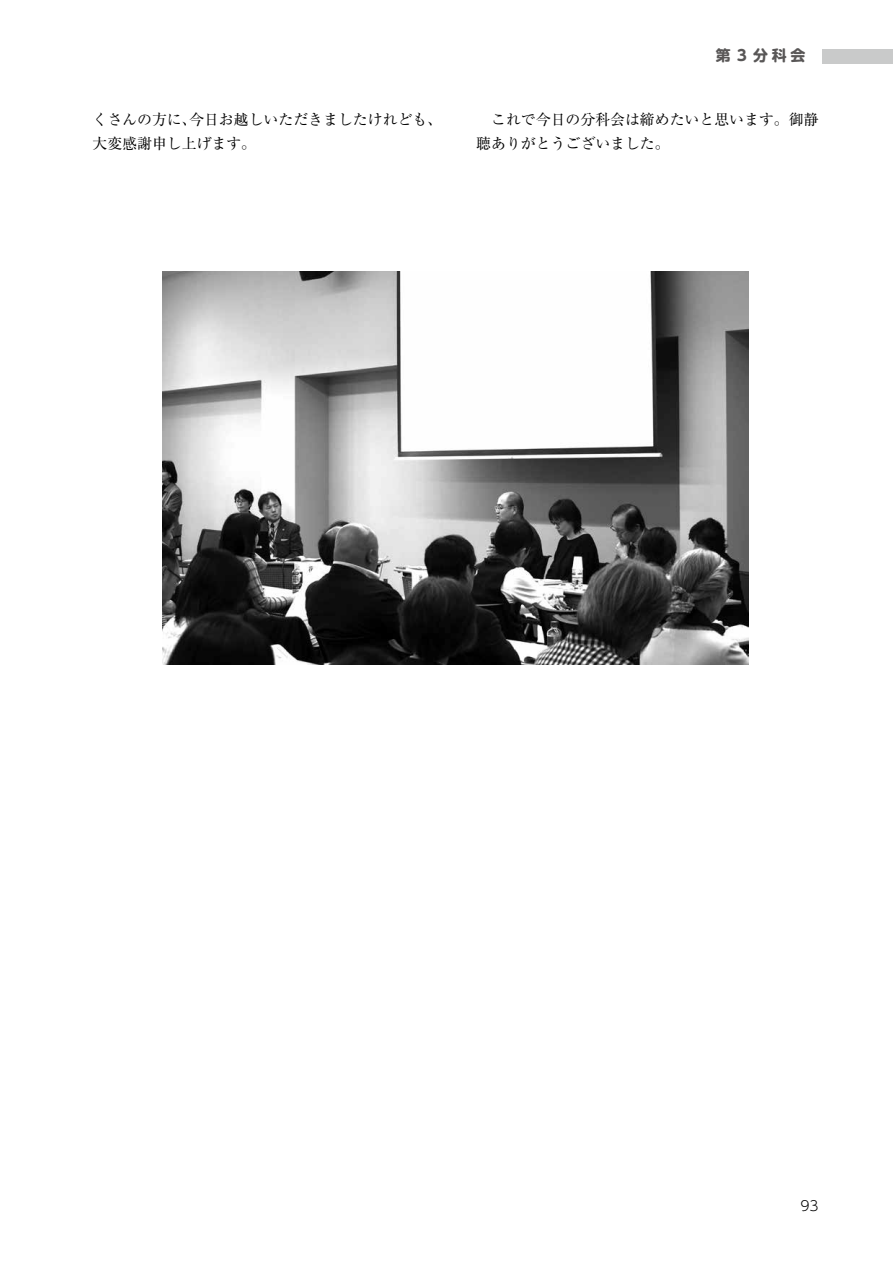
<style>
.page{position:relative;width:893px;height:1263px;background:#fff}
.page>*{position:absolute;margin:0;border:0;box-sizing:border-box;transform-origin:0 0}
.t1{font:14.85px/24.5px "Ryumin Pro";color:#000}
.t2{font:700 14.85px "UD Shin M Go Pro";letter-spacing:.25em;color:#595757}
.t3{font:300 13.8px "UD Shin M Go Pro";color:#000}
</style>
<div class="page">
<div style="left:822px;top:49px;width:71px;height:15px;background:#c9caca"></div>
<img style="left:163px;top:271px;width:585px;height:393px">
<p class="t2" style="left:716px;top:43px;width:91px">第３分科会</p>
<p class="t1" style="left:92px;top:106px;width:351px">くさんの方に、今日お越しいただきましたけれども、大変感謝申し上げます。</p>
<p class="t1" style="left:476px;top:106px;width:344px;text-indent:15px">これで今日の分科会は締めたいと思います。御静聴ありがとうございました。</p>
<p class="t3" style="left:800px;top:1195px;width:20px">93</p>
</div>
